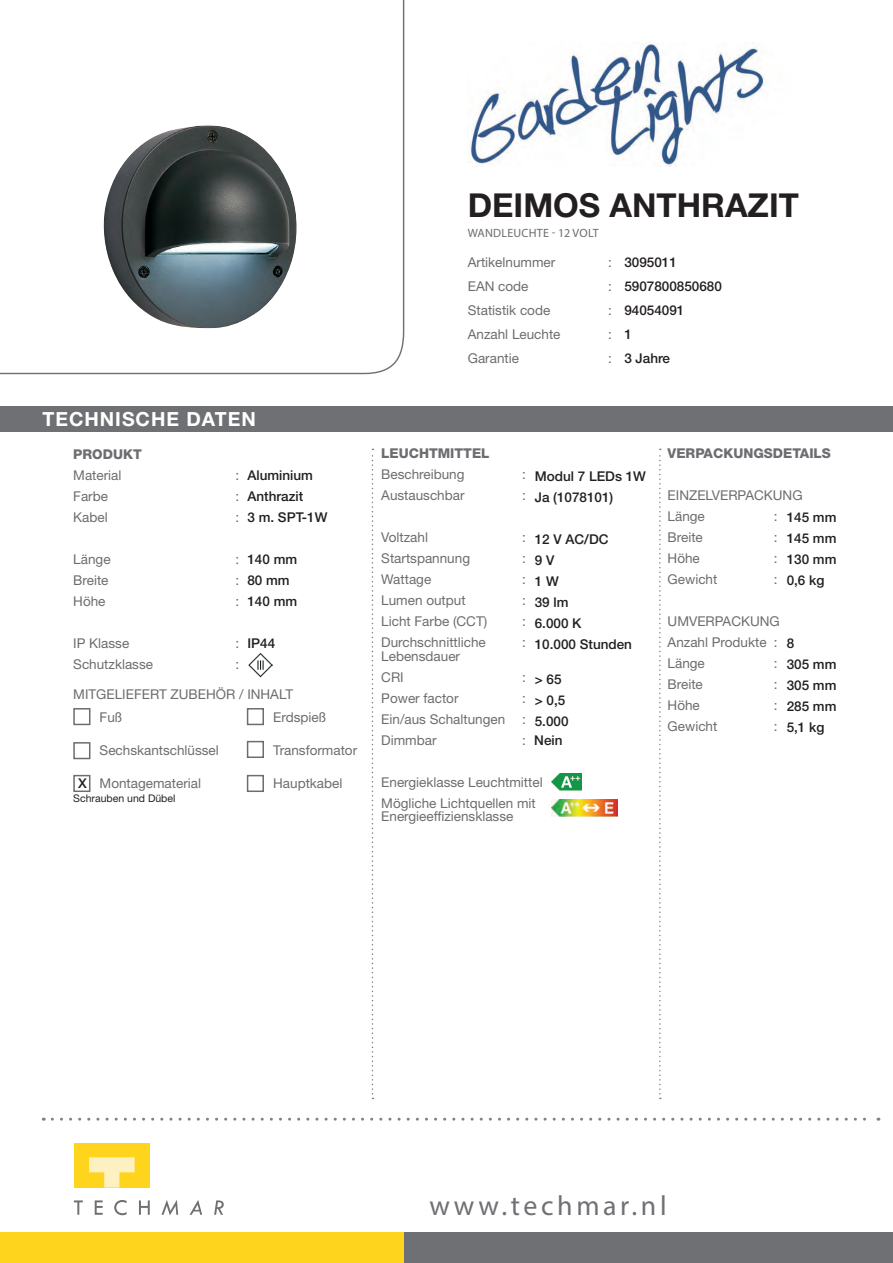
<style>
.page{position:relative;width:893px;height:1263px;background:#fff}
.page>*{position:absolute;margin:0;border:0;box-sizing:border-box;transform-origin:0 0}
.t1{font:700 33px "Helvetica Neue LT Std";color:#231f20}
.t2{font:27.9px "Myriad Pro";letter-spacing:.13em;color:#6f7073}
.t3{font:700 19.5px "Helvetica Neue LT Std";letter-spacing:.05em;color:#fff}
.t4{font:13.5px/21px "Helvetica Neue LT Std";color:#6c6d70}
.t5{font:500 13.5px/21px "Helvetica Neue LT Std";color:#231f20}
.t6{font:800 13.5px "Helvetica Neue LT Std";color:#6c6d70}
.t7{font:12px "Myriad Pro";letter-spacing:.02em;color:#6c6d70}
.t8{font:10.5px "Helvetica Neue LT Std";color:#231f20}
</style>
<div class="page">
<svg style="left:0;top:0;width:405px;height:375px"></svg>
<div style="left:0;top:406px;width:893px;height:26px;background:#6f7073"></div>
<svg style="left:52px;top:1118px;width:827px;height:3px"></svg>
<svg style="left:372px;top:449px;width:1px;height:650px"></svg>
<svg style="left:659px;top:449px;width:2px;height:650px"></svg>
<div style="left:404px;top:1232px;width:489px;height:31px;background:#6f7073"></div>
<div style="left:0;top:1232px;width:404px;height:31px;background:#fed41d"></div>
<svg style="left:74px;top:1200px;width:9px;height:15px"></svg>
<svg style="left:95px;top:1200px;width:8px;height:15px"></svg>
<svg style="left:139px;top:1200px;width:11px;height:15px"></svg>
<svg style="left:190px;top:1200px;width:12px;height:15px"></svg>
<svg style="left:214px;top:1200px;width:10px;height:15px"></svg>
<svg style="left:114px;top:1200px;width:13px;height:15px"></svg>
<svg style="left:161px;top:1200px;width:17px;height:15px"></svg>
<div style="left:74px;top:1143px;width:76px;height:44px;background:#fed41d"></div>
<svg style="left:89px;top:1157px;width:46px;height:30px"></svg>
<div style="left:73px;top:708px;width:17px;height:17px;border:2px solid #6c6d70"></div>
<div style="left:73px;top:742px;width:17px;height:17px;border:2px solid #6c6d70"></div>
<div style="left:73px;top:775px;width:17px;height:17px;border:2px solid #6c6d70"></div>
<div style="left:247px;top:708px;width:17px;height:17px;border:2px solid #6c6d70"></div>
<div style="left:247px;top:741px;width:17px;height:17px;border:2px solid #6c6d70"></div>
<div style="left:247px;top:775px;width:17px;height:17px;border:2px solid #6c6d70"></div>
<img style="left:248px;top:653px;width:25px;height:24px">
<img style="left:551px;top:774px;width:30px;height:17px">
<img style="left:551px;top:800px;width:66px;height:17px">
<img style="left:469px;top:43px;width:296px;height:124px">
<img style="left:102px;top:125px;width:197px;height:203px">
<h3 class="t3" style="left:43px;top:407px;width:215px">TECHNISCHE DATEN</h3>
<p class="t6" style="left:73px;top:446px;width:70px">PRODUKT</p>
<p class="t4" style="left:73px;top:464px;width:50px">Material</p>
<p class="t4" style="left:235px;top:464px;width:5px">:</p>
<p class="t4" style="left:73px;top:485px;width:36px">Farbe</p>
<p class="t4" style="left:235px;top:485px;width:5px">:</p>
<p class="t4" style="left:73px;top:506px;width:36px">Kabel</p>
<p class="t4" style="left:235px;top:506px;width:5px">:</p>
<p class="t4" style="left:73px;top:548px;width:39px">Länge</p>
<p class="t4" style="left:235px;top:548px;width:5px">:</p>
<p class="t4" style="left:73px;top:569px;width:37px">Breite</p>
<p class="t4" style="left:235px;top:569px;width:5px">:</p>
<p class="t4" style="left:73px;top:590px;width:34px">Höhe</p>
<p class="t4" style="left:235px;top:590px;width:5px">:</p>
<p class="t4" style="left:73px;top:632px;width:57px">IP Klasse</p>
<p class="t4" style="left:235px;top:632px;width:5px">:</p>
<p class="t4" style="left:73px;top:653px;width:81px">Schutzklasse</p>
<p class="t4" style="left:235px;top:653px;width:5px">:</p>
<p class="t4" style="left:73px;top:683px;width:221px">MITGELIEFERT ZUBEHÖR / INHALT</p>
<p class="t5" style="left:247px;top:465px;width:82px">Aluminium<br>Anthrazit<br>3 m. SPT-1W</p>
<p class="t5" style="left:247px;top:549px;width:51px">140 mm<br>80 mm<br>140 mm</p>
<p class="t5" style="left:247px;top:633px;width:29px">IP44</p>
<p class="t5" style="left:78px;top:772px;width:10px">X</p>
<p class="t4" style="left:100px;top:707px;width:24px">Fuß</p>
<p class="t4" style="left:100px;top:740px;width:121px">Sechskantschlüssel</p>
<p class="t4" style="left:100px;top:773px;width:103px">Montagematerial</p>
<p class="t8" style="left:73px;top:792px;width:104px">Schrauben und Dübel</p>
<p class="t4" style="left:273px;top:707px;width:55px">Erdspieß</p>
<p class="t4" style="left:273px;top:740px;width:86px">Transformator</p>
<p class="t4" style="left:273px;top:773px;width:71px">Hauptkabel</p>
<h1 class="t1" style="left:468px;top:185px;width:333px">DEIMOS ANTHRAZIT</h1>
<p class="t7" style="left:468px;top:225px;width:133px">WANDLEUCHTE - 12 VOLT</p>
<p class="t4" style="left:468px;top:252px;width:89px">Artikelnummer</p>
<p class="t4" style="left:608px;top:252px;width:5px">:</p>
<p class="t4" style="left:468px;top:276px;width:62px">EAN code</p>
<p class="t4" style="left:608px;top:276px;width:5px">:</p>
<p class="t4" style="left:468px;top:300px;width:84px">Statistik code</p>
<p class="t4" style="left:608px;top:300px;width:5px">:</p>
<p class="t4" style="left:468px;top:324px;width:94px">Anzahl Leuchte</p>
<p class="t4" style="left:608px;top:324px;width:5px">:</p>
<p class="t4" style="left:468px;top:348px;width:53px">Garantie</p>
<p class="t4" style="left:608px;top:348px;width:5px">:</p>
<p class="t5" style="left:624px;top:250px;width:99px;line-height:24px">3095011<br>5907800850680<br>94054091<br>1<br>3 Jahre</p>
<p class="t6" style="left:381px;top:445px;width:110px">LEUCHTMITTEL</p>
<p class="t4" style="left:381px;top:464px;width:85px">Beschreibung</p>
<p class="t4" style="left:522px;top:464px;width:5px">:</p>
<p class="t4" style="left:381px;top:485px;width:85px">Austauschbar</p>
<p class="t4" style="left:522px;top:485px;width:5px">:</p>
<p class="t4" style="left:381px;top:527px;width:48px">Voltzahl</p>
<p class="t4" style="left:522px;top:527px;width:5px">:</p>
<p class="t4" style="left:381px;top:548px;width:90px">Startspannung</p>
<p class="t4" style="left:522px;top:548px;width:5px">:</p>
<p class="t4" style="left:381px;top:569px;width:52px">Wattage</p>
<p class="t4" style="left:522px;top:569px;width:5px">:</p>
<p class="t4" style="left:381px;top:590px;width:86px">Lumen output</p>
<p class="t4" style="left:522px;top:590px;width:5px">:</p>
<p class="t4" style="left:381px;top:611px;width:108px">Licht Farbe (CCT)</p>
<p class="t4" style="left:522px;top:611px;width:5px">:</p>
<p class="t4" style="left:381px;top:632px;width:106px">Durchschnittliche</p>
<p class="t4" style="left:522px;top:632px;width:5px">:</p>
<p class="t4" style="left:381px;top:645px;width:80px">Lebensdauer<br>CRI</p>
<p class="t5" style="left:535px;top:465px;width:113px">Modul 7 LEDs 1W<br>Ja (1078101)</p>
<p class="t5" style="left:535px;top:528px;width:99px">12 V AC/DC<br>9 V<br>1 W<br>39 lm<br>6.000 K<br>10.000 Stunden</p>
<p class="t5" style="left:535px;top:668px;width:35px">&gt; 65 &gt; 0,5<br>5.000</p>
<p class="t4" style="left:522px;top:666px;width:5px">:</p>
<p class="t4" style="left:381px;top:687px;width:79px">Power factor</p>
<p class="t4" style="left:522px;top:687px;width:5px">:</p>
<p class="t4" style="left:381px;top:708px;width:126px">Ein/aus Schaltungen</p>
<p class="t4" style="left:522px;top:708px;width:5px">:</p>
<p class="t4" style="left:381px;top:729px;width:57px">Dimmbar</p>
<p class="t4" style="left:522px;top:729px;width:5px">:</p>
<p class="t4" style="left:381px;top:771px;width:163px">Energieklasse Leuchtmittel<br>Mögliche Lichtquellen mit</p>
<p class="t4" style="left:381px;top:806px;width:134px">Energieeffiziensklasse</p>
<p class="t5" style="left:534px;top:729px;width:30px">Nein</p>
<p class="t6" style="left:668px;top:445px;width:165px">VERPACKUNGSDETAILS</p>
<p class="t4" style="left:668px;top:485px;width:136px">EINZELVERPACKUNG<br>Länge</p>
<p class="t5" style="left:787px;top:507px;width:51px;text-align:justify">145 mm 145 mm 130 mm 0,6 kg</p>
<p class="t4" style="left:774px;top:506px;width:5px">:</p>
<p class="t4" style="left:668px;top:527px;width:37px">Breite</p>
<p class="t4" style="left:774px;top:527px;width:5px">:</p>
<p class="t4" style="left:668px;top:548px;width:34px">Höhe</p>
<p class="t4" style="left:774px;top:548px;width:5px">:</p>
<p class="t4" style="left:668px;top:569px;width:51px">Gewicht</p>
<p class="t4" style="left:774px;top:569px;width:5px">:</p>
<p class="t4" style="left:668px;top:611px;width:114px">UMVERPACKUNG<br>Anzahl Produkte :<br>Länge</p>
<p class="t5" style="left:787px;top:633px;width:51px">8<br>305 mm<br>305 mm<br>285 mm<br>5,1 kg</p>
<p class="t4" style="left:774px;top:653px;width:5px">:</p>
<p class="t4" style="left:668px;top:674px;width:37px">Breite</p>
<p class="t4" style="left:774px;top:674px;width:5px">:</p>
<p class="t4" style="left:668px;top:695px;width:34px">Höhe</p>
<p class="t4" style="left:774px;top:695px;width:5px">:</p>
<p class="t4" style="left:668px;top:716px;width:51px">Gewicht</p>
<p class="t4" style="left:774px;top:716px;width:5px">:</p>
<h2 class="t2" style="left:429px;top:1188px;width:239px">www.techmar.nl</h2>
</div>
